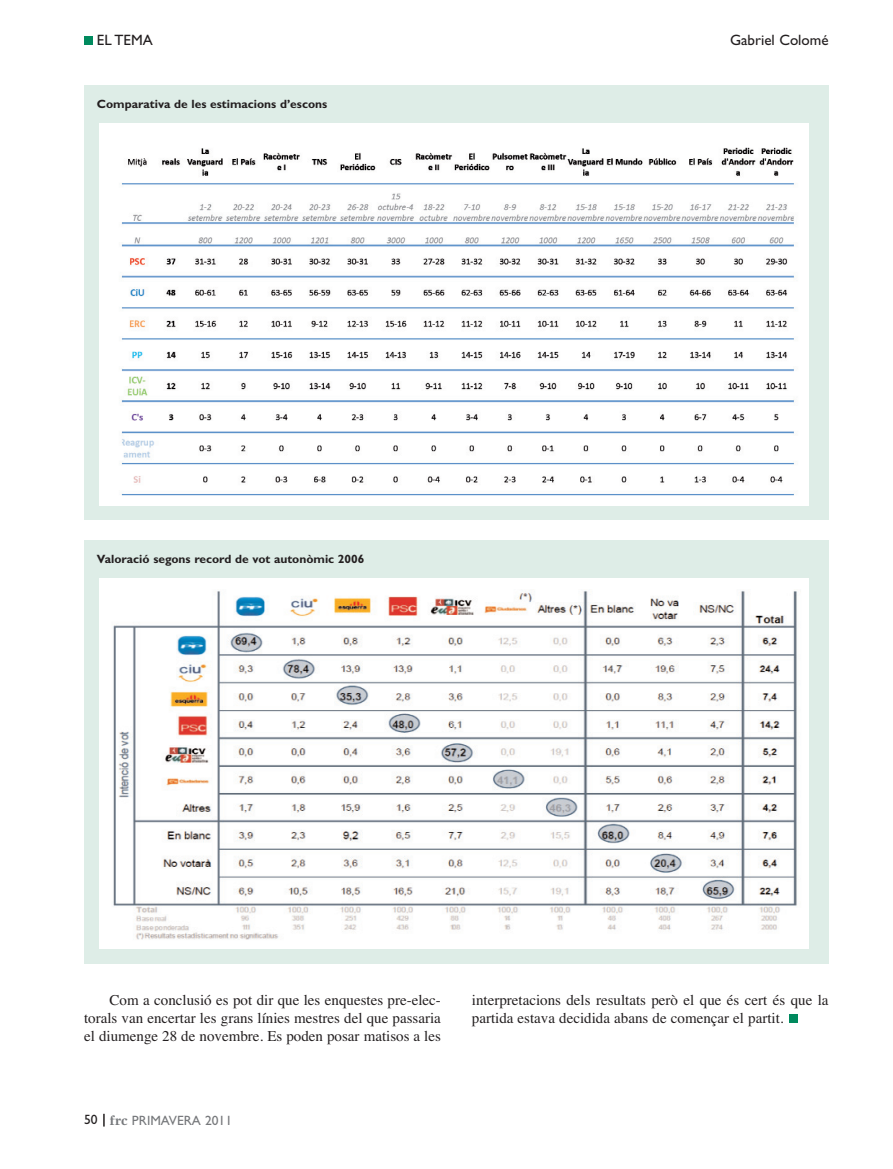
<style>
.page{position:relative;width:893px;height:1169px;background:#fff}
.page>*{position:absolute;margin:0;border:0;box-sizing:border-box;transform-origin:0 0}
.t1{font:15px/18px "Times";color:#231f20}
.t2{font:15px "Gill Sans";color:#231f20}
.t3{font:13.5px "Gill Sans";color:#76787b}
.t4{font:700 12px "Gill Sans";color:#231f20}
.s1{color:#231f20}
.s2{font-family:"Times Europa";font-weight:700}
</style>
<div class="page">
<div style="left:789px;top:1014px;width:8px;height:8px;background:#008a5e"></div>
<div style="left:84px;top:36px;width:9px;height:9px;background:#008a5e"></div>
<svg style="left:103px;top:1113px;width:2px;height:13px"></svg>
<div style="left:84px;top:85px;width:744px;height:435px;background:#deede7"></div>
<img style="left:99px;top:123px;width:709px;height:382px">
<div style="left:84px;top:540px;width:744px;height:424px;background:#deede7"></div>
<img style="left:99px;top:578px;width:709px;height:370px">
<p class="t2" style="left:97px;top:35px;width:57px">EL TEMA</p>
<p class="t2" style="left:730px;top:35px;width:100px">Gabriel Colomé</p>
<p class="t4" style="left:97px;top:99px;width:232px">Comparativa de les estimacions d’escons</p>
<p class="t4" style="left:97px;top:554px;width:269px">Valoració segons record de vot autonòmic 2006</p>
<p class="t1" style="left:84px;top:992px;width:358px;text-align:justify;text-indent:26px">Com a conclusió es pot dir que les enquestes pre-elec&shy;torals van encertar les grans línies mestres del que passaria el diumenge 28 de novembre. Es poden posar matisos a les</p>
<p class="t3" style="left:84px;top:1114px;width:149px"><span class="s1">50</span> <span class="s2">frc</span> PRIMAVERA 2011</p>
<p class="t1" style="left:472px;top:992px;width:358px">interpretacions dels resultats però el que és cert és que la partida estava decidida abans de començar el partit.</p>
</div>
